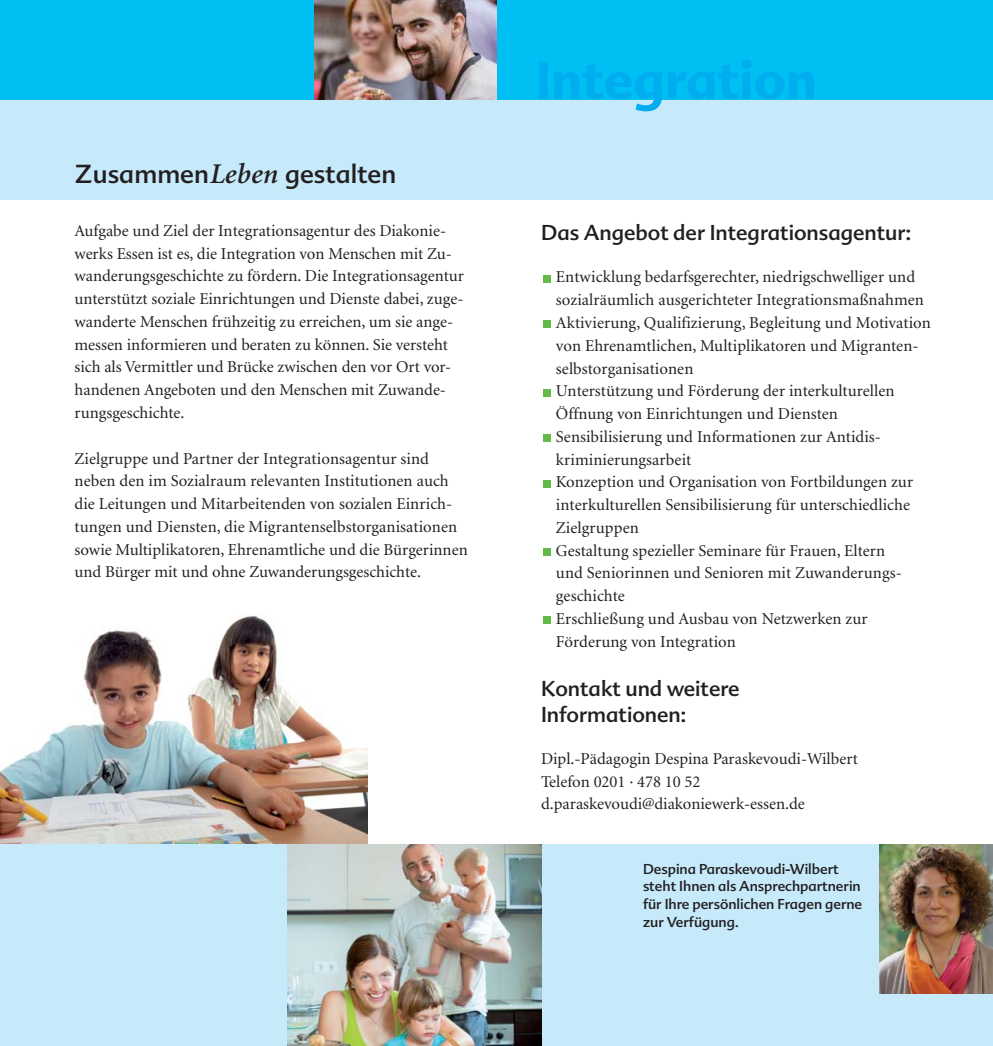
<style>
.page{position:relative;width:993px;height:1046px;background:#fff}
.page>*{position:absolute;margin:0;border:0;box-sizing:border-box;transform-origin:0 0}
.t1{font:25.38px "Advert";color:#231f20}
.t2{font:21px/25.2px "Advert";color:#231f20}
.t3{font:16.62px/22.8px "Minion";letter-spacing:.005em;color:#231f20}
.t4{font:14px/17.5px "Advert";color:#231f20}
.s1{font-family:"Minion";font-weight:600;font-style:italic;font-size:28.53px}
</style>
<div class="page">
<img style="left:0;top:615px;width:367px;height:229px">
<div style="left:0;top:100px;width:993px;height:99px;background:#c7eafb"></div>
<div style="left:0;top:0;width:993px;height:100px;background:#00c0f3"></div>
<div style="left:0;top:844px;width:993px;height:201px;background:#c7eafb"></div>
<img style="left:288px;top:844px;width:253px;height:201px">
<div style="left:543px;top:275px;width:7px;height:7px;background:#62bb46"></div>
<div style="left:543px;top:320px;width:7px;height:8px;background:#62bb46"></div>
<div style="left:543px;top:388px;width:7px;height:8px;background:#62bb46"></div>
<div style="left:543px;top:479px;width:7px;height:8px;background:#62bb46"></div>
<div style="left:543px;top:548px;width:7px;height:7px;background:#62bb46"></div>
<div style="left:543px;top:434px;width:7px;height:7px;background:#62bb46"></div>
<div style="left:543px;top:616px;width:7px;height:7px;background:#62bb46"></div>
<img style="left:879px;top:844px;width:114px;height:149px">
<img style="left:315px;top:0;width:181px;height:100px">
<h1 class="t1" style="left:75px;top:164px;width:323px">Zusammen<span class="s1">Leben</span> gestalten</h1>
<p class="t3" style="left:75px;top:220px;width:391px">Aufgabe und Ziel der Integrationsagentur des Diakonie&shy;werks Essen ist es, die Integration von Menschen mit Zu&shy;wanderungsgeschichte zu fördern. Die Integrationsagentur unterstützt soziale Einrichtungen und Dienste dabei, zuge&shy;wanderte Menschen frühzeitig zu erreichen, um sie ange&shy;messen informieren und beraten zu können. Sie versteht sich als Vermittler und Brücke zwischen den vor Ort vor&shy;handenen Angeboten und den Menschen mit Zuwande&shy;rungsgeschichte.</p>
<p class="t3" style="left:75px;top:448px;width:395px">Zielgruppe und Partner der Integrationsagentur sind neben den im Sozialraum relevanten Institutionen auch die Leitungen und Mitarbeitenden von sozialen Einrich&shy;tungen und Diensten, die Migrantenselbstorganisationen sowie Multiplikatoren, Ehrenamtliche und die Bürgerinnen und Bürger mit und ohne Zuwanderungsgeschichte.</p>
<p class="t2" style="left:541px;top:222px;width:371px">Das Angebot der Integrationsagentur:</p>
<p class="t3" style="left:556px;top:267px;width:376px">Entwicklung bedarfsgerechter, niedrigschwelliger und sozialräumlich ausgerichteter Integrationsmaßnahmen Aktivierung, Qualifizierung, Begleitung und Motivation von Ehrenamtlichen, Multiplikatoren und Migranten&shy;selbstorganisationen<br>Unterstützung und Förderung der interkulturellen Öffnung von Einrichtungen und Diensten Sensibilisierung und Informationen zur Antidis&shy;kriminierungsarbeit<br>Konzeption und Organisation von Fortbildungen zur interkulturellen Sensibilisierung für unterschiedliche Zielgruppen<br>Gestaltung spezieller Seminare für Frauen, Eltern<br>und Seniorinnen und Senioren mit Zuwanderungs&shy;geschichte<br>Erschließung und Ausbau von Netzwerken zur Förderung von Integration</p>
<p class="t2" style="left:541px;top:678px;width:200px">Kontakt und weitere<br>Informationen:</p>
<p class="t3" style="left:541px;top:748px;width:318px">Dipl.-Pädagogin Despina Paraskevoudi-Wilbert<br>Telefon 0201 · 478 10 52 d.paraskevoudi@diakoniewerk-essen.de</p>
<p class="t4" style="left:643px;top:861px;width:221px">Despina Paraskevoudi-Wilbert steht Ihnen als Ansprechpartnerin für Ihre persönlichen Fragen gerne zur Verfügung.</p>
</div>
